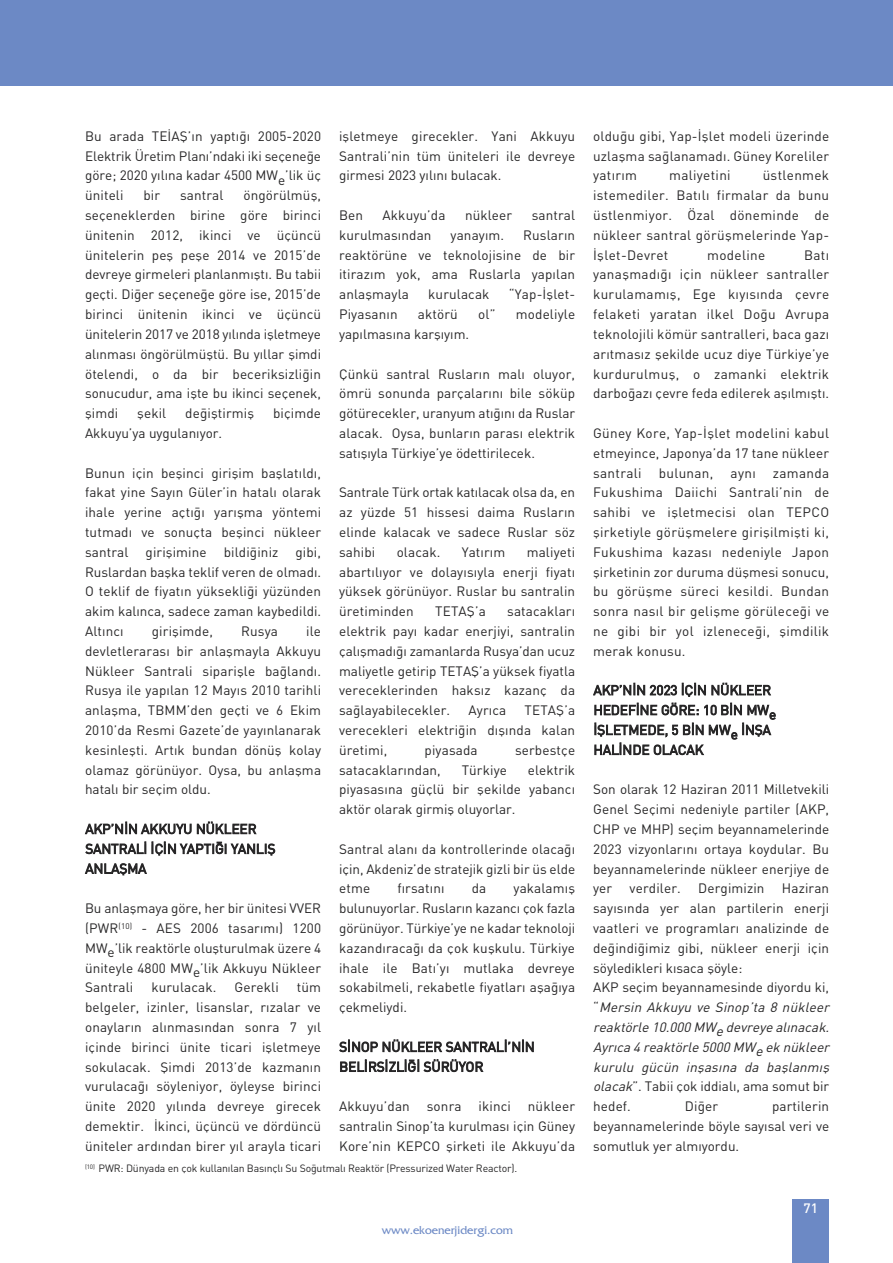
<style>
.page{position:relative;width:893px;height:1263px;background:#fff}
.page>*{position:absolute;margin:0;border:0;box-sizing:border-box;transform-origin:0 0}
.t1{font:13.5px/19.8px "DIN Bek";letter-spacing:.01em;color:#272627;text-align:justify}
.t2{font:500 13.5px "DI Nbek";color:#fff}
.t3{font:12px "TR France";color:#6c89c5}
.t4{font:10.5px "DIN Bek";letter-spacing:-.015em;color:#272627}
.s1{font-style:italic}
</style>
<div class="page">
<div style="left:792px;top:1199px;width:37px;height:64px;background:#6c89c5"></div>
<div style="left:0;top:0;width:893px;height:86px;background:#6c89c5"></div>
<p class="t1" style="left:85px;top:126px;width:238px">Bu arada TEİAŞ’ın yaptığı 2005-2020<br>Elektrik Üretim Planı’ndaki iki seçeneğe göre; 2020 yılına kadar 4500 MWe’lik üç üniteli</p>
<p class="t1" style="left:143px;top:185px;width:18px">bir</p>
<p class="t1" style="left:180px;top:185px;width:45px">santral</p>
<p class="t1" style="left:85px;top:185px;width:238px;text-indent:158px">öngörülmüş, seçeneklerden birine göre birinci ünitenin 2012, ikinci ve üçüncü ünitelerin peş peşe 2014 ve 2015’de devreye girmeleri planlanmıştı. Bu tabii geçti. Diğer seçeneğe göre ise, 2015’de birinci ünitenin ikinci ve üçüncü ünitelerin 2017 ve 2018 yılında işletmeye alınması öngörülmüştü. Bu yıllar şimdi ötelendi, o da bir beceriksizliğin sonucudur, ama işte bu ikinci seçenek, şimdi</p>
<p class="t1" style="left:137px;top:403px;width:31px">şekil</p>
<p class="t1" style="left:185px;top:403px;width:70px">değiştirmiş</p>
<p class="t1" style="left:273px;top:403px;width:50px">biçimde</p>
<p class="t1" style="left:85px;top:423px;width:139px">Akkuyu’ya uygulanıyor.</p>
<p class="t1" style="left:85px;top:462px;width:238px">Bunun için beşinci girişim başlatıldı, fakat yine Sayın Güler’in hatalı olarak ihale yerine açtığı yarışma yöntemi tutmadı ve sonuçta beşinci nükleer santral</p>
<p class="t1" style="left:85px;top:542px;width:238px;text-indent:210px">gibi, Ruslardan başka teklif veren de olmadı.<br>O teklif de fiyatın yüksekliği yüzünden akim kalınca, sadece zaman kaybedildi.<br>Altıncı</p>
<p class="t1" style="left:146px;top:542px;width:63px">girişimine</p>
<p class="t1" style="left:224px;top:542px;width:56px">bildiğiniz</p>
<p class="t1" style="left:85px;top:621px;width:238px;text-indent:221px">ile devletlerarası bir anlaşmayla Akkuyu Nükleer Santrali siparişle bağlandı.<br>Rusya ile yapılan 12 Mayıs 2010 tarihli anlaşma, TBMM’den geçti ve 6 Ekim 2010’da Resmi Gazete’de yayınlanarak kesinleşti. Artık bundan dönüş kolay olamaz görünüyor. Oysa, bu anlaşma hatalı bir seçim oldu.</p>
<p class="t1" style="left:85px;top:819px;width:192px;text-align:left">AKP’NİN AKKUYU NÜKLEER<br>SANTRALİ İÇİN YAPTIĞI YANLIŞ<br>ANLAŞMA</p>
<p class="t1" style="left:85px;top:898px;width:238px">Bu anlaşmaya göre, her bir ünitesi VVER (PWR<sup>(10)</sup> - AES 2006 tasarımı) 1200<br>MWe’lik reaktörle oluşturulmak üzere 4 üniteyle 4800 MWe’lik Akkuyu Nükleer Santrali</p>
<p class="t1" style="left:152px;top:621px;width:63px">girişimde,</p>
<p class="t1" style="left:241px;top:621px;width:38px">Rusya</p>
<p class="t1" style="left:151px;top:977px;width:67px">kurulacak.</p>
<p class="t1" style="left:235px;top:977px;width:46px">Gerekli</p>
<p class="t1" style="left:85px;top:977px;width:238px;text-indent:212px">tüm belgeler, izinler, lisanslar, rızalar ve onayların alınmasından sonra 7 yıl içinde birinci ünite ticari işletmeye sokulacak. Şimdi 2013’de kazmanın vurulacağı söyleniyor, öyleyse birinci ünite 2020 yılında devreye girecek demektir. İkinci, üçüncü ve dördüncü üniteler ardından birer yıl arayla ticari</p>
<p class="t1" style="left:339px;top:126px;width:238px">işletmeye girecekler. Yani Akkuyu Santrali’nin tüm üniteleri ile devreye girmesi 2023 yılını bulacak.</p>
<p class="t1" style="left:339px;top:205px;width:26px">Ben</p>
<p class="t1" style="left:383px;top:205px;width:65px">Akkuyu’da</p>
<p class="t1" style="left:465px;top:205px;width:49px">nükleer</p>
<p class="t1" style="left:532px;top:205px;width:45px">santral</p>
<p class="t1" style="left:339px;top:225px;width:94px">kurulmasından</p>
<p class="t1" style="left:451px;top:225px;width:55px">yanayım.</p>
<p class="t1" style="left:339px;top:225px;width:238px;text-indent:184px">Rusların reaktörüne ve teknolojisine de bir itirazım yok, ama Ruslarla yapılan anlaşmayla</p>
<p class="t1" style="left:428px;top:284px;width:63px">kurulacak</p>
<p class="t1" style="left:509px;top:284px;width:68px">“Yap-İşlet-</p>
<p class="t1" style="left:339px;top:304px;width:60px">Piyasanın</p>
<p class="t1" style="left:418px;top:304px;width:41px">aktörü</p>
<p class="t1" style="left:478px;top:304px;width:19px">ol”</p>
<p class="t1" style="left:516px;top:304px;width:61px">modeliyle</p>
<p class="t1" style="left:339px;top:324px;width:132px">yapılmasına karşıyım.</p>
<p class="t1" style="left:339px;top:363px;width:238px">Çünkü santral Rusların malı oluyor, ömrü sonunda parçalarını bile söküp götürecekler, uranyum atığını da Ruslar alacak. Oysa, bunların parası elektrik satışıyla Türkiye’ye ödettirilecek.</p>
<p class="t1" style="left:339px;top:482px;width:238px">Santrale Türk ortak katılacak olsa da, en az yüzde 51 hissesi daima Rusların elinde kalacak ve sadece Ruslar söz sahibi</p>
<p class="t1" style="left:339px;top:542px;width:238px;text-indent:188px">maliyeti abartılıyor ve dolayısıyla enerji fiyatı yüksek görünüyor. Ruslar bu santralin üretiminden</p>
<p class="t1" style="left:397px;top:542px;width:45px">olacak.</p>
<p class="t1" style="left:462px;top:542px;width:45px">Yatırım</p>
<p class="t1" style="left:435px;top:601px;width:52px">TETAŞ’a</p>
<p class="t1" style="left:339px;top:601px;width:238px;text-indent:168px">satacakları elektrik payı kadar enerjiyi, santralin çalışmadığı zamanlarda Rusya’dan ucuz maliyetle getirip TETAŞ’a yüksek fiyatla vereceklerinden haksız kazanç da sağlayabilecekler.</p>
<p class="t1" style="left:339px;top:700px;width:238px;text-indent:185px">TETAŞ’a verecekleri elektriğin dışında kalan üretimi,</p>
<p class="t1" style="left:468px;top:700px;width:39px">Ayrıca</p>
<p class="t1" style="left:425px;top:740px;width:55px">piyasada</p>
<p class="t1" style="left:515px;top:740px;width:62px">serbestçe</p>
<p class="t1" style="left:339px;top:759px;width:103px">satacaklarından,</p>
<p class="t1" style="left:462px;top:759px;width:47px">Türkiye</p>
<p class="t1" style="left:339px;top:759px;width:238px;text-indent:189px">elektrik piyasasına güçlü bir şekilde yabancı aktör olarak girmiş oluyorlar.</p>
<p class="t1" style="left:339px;top:839px;width:238px">Santral alanı da kontrollerinde olacağı için, Akdeniz’de stratejik gizli bir üs elde etme</p>
<p class="t1" style="left:397px;top:878px;width:49px">fırsatını</p>
<p class="t1" style="left:472px;top:878px;width:16px">da</p>
<p class="t1" style="left:339px;top:878px;width:238px;text-indent:174px">yakalamış bulunuyorlar. Rusların kazancı çok fazla görünüyor. Türkiye’ye ne kadar teknoloji kazandıracağı da çok kuşkulu. Türkiye ihale ile Batı’yı mutlaka devreye sokabilmeli, rekabetle fiyatları aşağıya çekmeliydi.</p>
<p class="t1" style="left:339px;top:1036px;width:197px">SİNOP NÜKLEER SANTRALİ’NİN<br>BELİRSİZLİĞİ SÜRÜYOR</p>
<p class="t1" style="left:339px;top:1096px;width:72px">Akkuyu’dan</p>
<p class="t1" style="left:427px;top:1096px;width:36px">sonra</p>
<p class="t1" style="left:479px;top:1096px;width:34px">ikinci</p>
<p class="t1" style="left:339px;top:1096px;width:238px;text-indent:189px">nükleer santralin Sinop’ta kurulması için Güney Kore’nin KEPCO şirketi ile Akkuyu’da</p>
<p class="t4" style="left:85px;top:1162px;width:434px"><sup>(10)</sup> PWR: Dünyada en çok kullanılan Basınçlı Su Soğutmalı Reaktör (Pressurized Water Reactor).</p>
<p class="t3" style="left:382px;top:1222px;width:133px">www.ekoenerjidergi.com</p>
<p class="t1" style="left:593px;top:126px;width:238px">olduğu gibi, Yap-İşlet modeli üzerinde uzlaşma sağlanamadı. Güney Koreliler yatırım</p>
<p class="t1" style="left:669px;top:165px;width:63px">maliyetini</p>
<p class="t1" style="left:593px;top:165px;width:238px;text-indent:170px">üstlenmek istemediler. Batılı firmalar da bunu üstlenmiyor. Özal döneminde de nükleer santral görüşmelerinde Yap-İşlet-Devret</p>
<p class="t1" style="left:707px;top:245px;width:60px">modeline</p>
<p class="t1" style="left:593px;top:245px;width:238px;text-indent:211px">Batı yanaşmadığı için nükleer santraller kurulamamış, Ege kıyısında çevre felaketi yaratan ilkel Doğu Avrupa teknolojili kömür santralleri, baca gazı arıtmasız şekilde ucuz diye Türkiye’ye kurdurulmuş, o zamanki elektrik darboğazı çevre feda edilerek aşılmıştı.</p>
<p class="t1" style="left:593px;top:423px;width:238px">Güney Kore, Yap-İşlet modelini kabul etmeyince, Japonya’da 17 tane nükleer santrali</p>
<p class="t1" style="left:593px;top:462px;width:238px;text-indent:180px">zamanda Fukushima Daiichi Santrali’nin de sahibi ve işletmecisi olan TEPCO şirketiyle görüşmelere girişilmişti ki, Fukushima kazası nedeniyle Japon şirketinin zor duruma düşmesi sonucu, bu görüşme süreci kesildi. Bundan sonra nasıl bir gelişme görüleceği ve ne gibi bir yol izleneceği, şimdilik merak konusu.</p>
<p class="t1" style="left:593px;top:680px;width:184px;text-align:left">AKP’NİN 2023 İÇİN NÜKLEER<br>HEDEFİNE GÖRE: 10 BİN MWe<br>İŞLETMEDE, 5 BİN MWe İNŞA<br>HALİNDE OLACAK</p>
<p class="t1" style="left:593px;top:779px;width:238px">Son olarak 12 Haziran 2011 Milletvekili Genel Seçimi nedeniyle partiler (AKP, CHP ve MHP) seçim beyannamelerinde 2023 vizyonlarını ortaya koydular. Bu beyannamelerinde nükleer enerjiye de yer</p>
<p class="t1" style="left:659px;top:462px;width:56px">bulunan,</p>
<p class="t1" style="left:731px;top:462px;width:27px">aynı</p>
<p class="t1" style="left:593px;top:878px;width:241px;text-align:left;text-indent:189px">Haziran sayısında yer alan partilerin enerji vaatleri ve programları analizinde de değindiğimiz gibi, nükleer enerji için söyledikleri kısaca şöyle:<br>AKP seçim beyannamesinde diyordu ki, “ <span class="s1">Mersin Akkuyu ve Sinop’ta 8 nükleer reaktörle 10.000 MWe devreye alınacak.<br>Ayrıca 4 reaktörle 5000 MWe ek nükleer kurulu gücün inşasına da başlanmış olacak</span>”. Tabii çok iddialı, ama somut bir hedef.</p>
<p class="t1" style="left:630px;top:878px;width:53px">verdiler.</p>
<p class="t1" style="left:698px;top:878px;width:68px">Dergimizin</p>
<p class="t1" style="left:593px;top:1096px;width:238px;text-indent:179px">partilerin beyannamelerinde böyle sayısal veri ve somutluk yer almıyordu.</p>
<p class="t1" style="left:685px;top:1096px;width:35px">Diğer</p>
<p class="t2" style="left:804px;top:1199px;width:16px">71</p>
</div>
